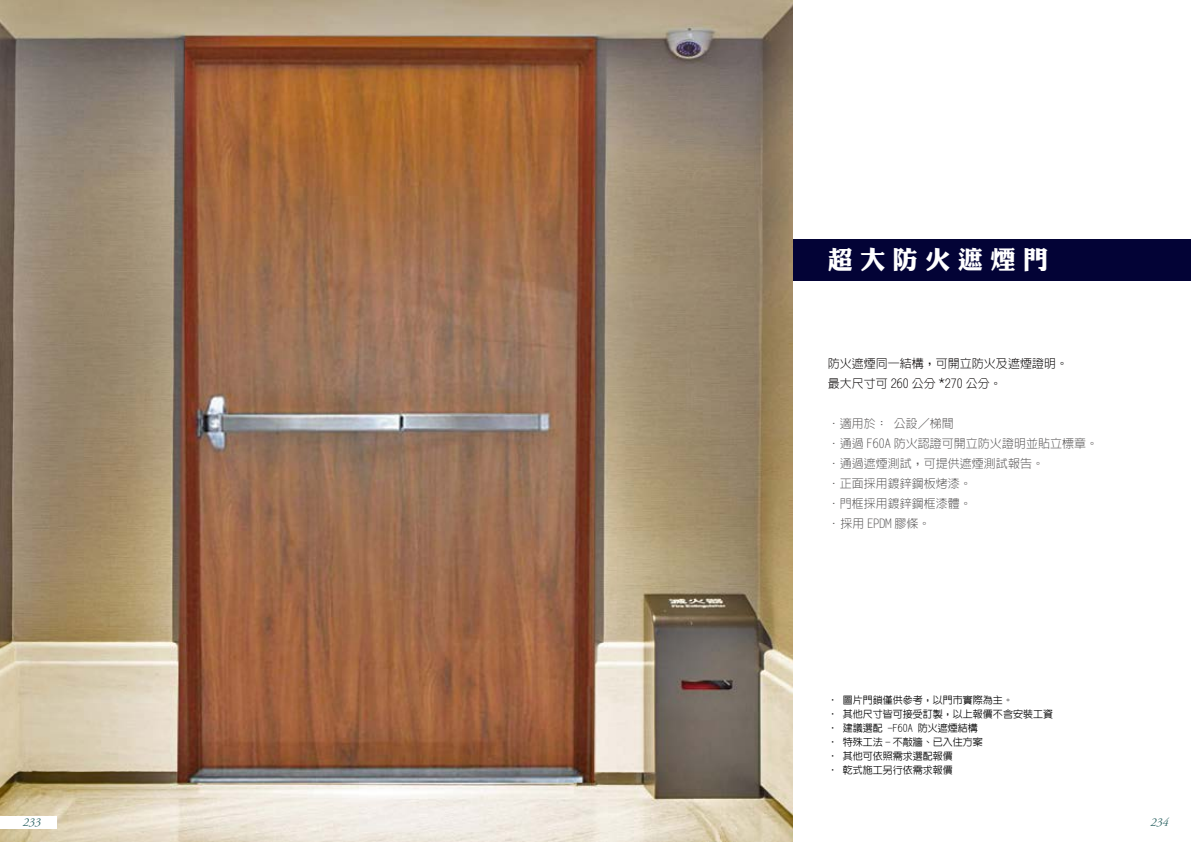
<style>
.page{position:relative;width:1191px;height:842px;background:#fff}
.page>*{position:absolute;margin:0;border:0;box-sizing:border-box;transform-origin:0 0}
.t1{font:25px "DF Li King Hei W8 WINP BF";letter-spacing:.3em;color:#fff}
.t2{font:300 12px/20px "Lin Gothic";color:#595757}
.t3{font:300 12px/20px "Lin Gothic";color:#040000}
.t4{font:italic 12px "Adobe Garamond Pro";color:#376b6b}
.t5{font:500 10px/14px "New Gothic";color:#000}
</style>
<div class="page">
<div style="left:760px;top:240px;width:431px;height:41px;background:#030336"></div>
<img style="left:0;top:0;width:792px;height:842px">
<div style="left:0;top:816px;width:57px;height:13px;background:#fff"></div>
<h1 class="t1" style="left:828px;top:247px;width:221px">超大防火遮煙門</h1>
<p class="t3" style="left:828px;top:354px;width:241px">防火遮煙同一結構，可開立防火及遮煙證明。最大尺寸可 260 公分 *270 公分。</p>
<p class="t2" style="left:828px;top:414px;width:271px">．適用於： 公設／梯間<br>．通過 F60A 防火認證可開立防火證明並貼立標章。．通過遮煙測試，可提供遮煙測試報告。<br>．正面採用鍍鋅鋼板烤漆。<br>．門框採用鍍鋅鋼框漆體。<br>．採用 EPDM 膠條。</p>
<p class="t5" style="left:828px;top:693px;width:227px">‧ 圖片門鎖僅供參考，以門市實際為主。<br>‧ 其他尺寸皆可接受訂製，以上報價不含安裝工資‧ 建議選配 -F60A 防火遮煙結構<br>‧ 特殊工法 - 不敲牆、已入住方案<br>‧ 其他可依照需求選配報價<br>‧ 乾式施工另行依需求報價</p>
<p class="t4" style="left:23px;top:815px;width:20px">233</p>
<p class="t4" style="left:1150px;top:815px;width:19px">234</p>
</div>
